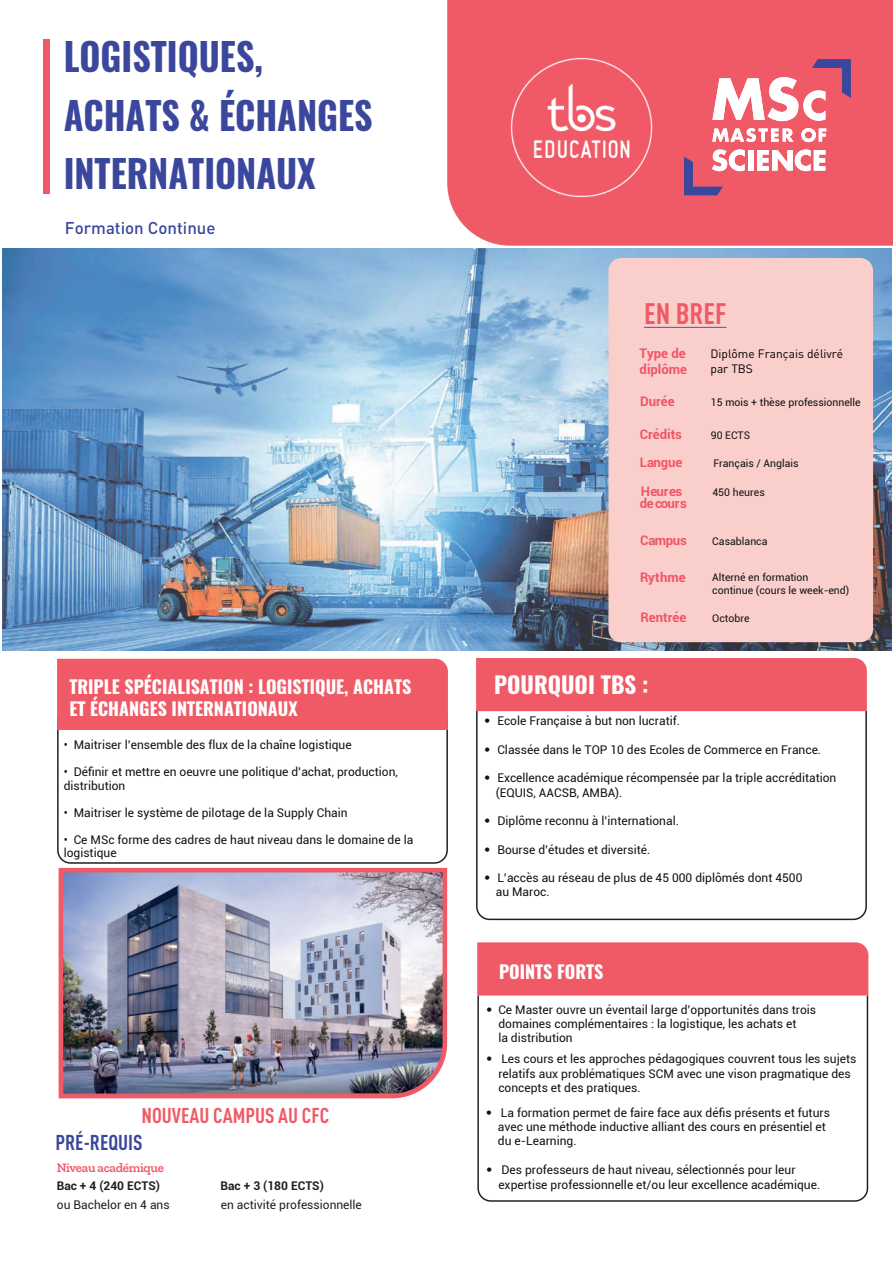
<style>
.page{position:relative;width:893px;height:1263px;background:#fff}
.page>*{position:absolute;margin:0;border:0;box-sizing:border-box;transform-origin:0 0}
.t1{font:700 38.1px/58.5px "Oswald";color:#3b479d;scale:.94 1}
.t2{font:700 condensed 29.25px "DINOT";color:#f05a67}
.t3{font:700 22.95px "Oswald";color:#fff}
.t4{font:700 condensed 21.15px "DINOT";color:#f05a67}
.t5{font:700 condensed 21.15px "DINOT";color:#3b479d}
.t6{font:700 18px/21.6px "Oswald";color:#fff}
.t7{font:500 16.8px "DINOT";color:#3b479d}
.t8{font:700 13.2px/28.8px "Roboto";color:#f05665}
.t9{font:600 13.2px "Zilla Slab";letter-spacing:-.025em;color:#f05a67}
.t10{font:12px/14.2px "Roboto";color:#111314}
.t11{font:12px "Roboto";color:#231f20}
.t12{font:700 12px "Roboto";color:#231f20}
.t13{font:12px/14.4px "DINOT";color:#000001}
.t14{font:10.5px/12.6px "Roboto";color:#111314}
.s1{font-family:"DINOT";font-size:13.2px}
</style>
<div class="page">
<img style="left:3px;top:248px;width:889px;height:403px">
<div style="left:608px;top:258px;width:265px;height:384px;background:#faceca;border-radius:13px"></div>
<svg style="left:477px;top:994px;width:392px;height:208px"></svg>
<svg style="left:57px;top:730px;width:391px;height:134px"></svg>
<div style="left:57px;top:659px;width:391px;height:71px;background:#f05a67"></div>
<div style="left:477px;top:942px;width:391px;height:53px;background:#f05a67"></div>
<hr style="left:644px;top:327px;width:83px;height:1px;background:#6150a1">
<div style="left:447px;top:0;width:446px;height:246px;background:#f05a67"></div>
<img style="left:511px;top:57px;width:141px;height:141px">
<svg style="left:712px;top:128px;width:82px;height:14px"></svg>
<svg style="left:801px;top:128px;width:25px;height:14px"></svg>
<div style="left:748px;top:150px;width:5px;height:21px;background:#fff"></div>
<svg style="left:757px;top:149px;width:68px;height:22px"></svg>
<svg style="left:712px;top:59px;width:139px;height:62px"></svg>
<svg style="left:684px;top:149px;width:61px;height:46px;background:#ce6f88"></svg>
<div style="left:43px;top:40px;width:7px;height:154px;background:#f05a67"></div>
<svg style="left:476px;top:711px;width:391px;height:210px"></svg>
<div style="left:476px;top:658px;width:391px;height:53px;background:#f05a67"></div>
<svg style="left:59px;top:868px;width:388px;height:230px;background:#ec6471"></svg>
<img style="left:63px;top:872px;width:380px;height:221px">
<h1 class="t1" style="left:64px;top:29px;width:330px">LOGISTIQUES,<br>ACHATS &amp; ÉCHANGES<br>INTERNATIONAUX</h1>
<h3 class="t7" style="left:65px;top:217px;width:152px">Formation Continue</h3>
<h3 class="t6" style="left:69px;top:677px;width:343px">TRIPLE SPÉCIALISATION : LOGISTIQUE, ACHATS<br>ET ÉCHANGES INTERNATIONAUX</h3>
<p class="t10" style="left:64px;top:737px;width:289px">• Maitriser l’ensemble des flux de la chaîne logistique</p>
<p class="t10" style="left:64px;top:765px;width:336px;line-height:13.5px">• Définir et mettre en oeuvre une politique d’achat, production, distribution</p>
<p class="t10" style="left:64px;top:805px;width:285px">• Maitriser le système de pilotage de la Supply Chain</p>
<p class="t10" style="left:64px;top:832px;width:351px;line-height:13.5px">• Ce MSc forme des cadres de haut niveau dans le domaine de la logistique</p>
<h3 class="t4" style="left:141px;top:1103px;width:189px">NOUVEAU CAMPUS AU CFC</h3>
<h3 class="t5" style="left:55px;top:1129px;width:89px">PRÉ-REQUIS</h3>
<p class="t9" style="left:57px;top:1160px;width:109px">Niveau académique</p>
<p class="t12" style="left:57px;top:1177px;width:105px">Bac + 4 (240 ECTS)</p>
<p class="t11" style="left:57px;top:1196px;width:114px">ou Bachelor en 4 ans</p>
<p class="t12" style="left:221px;top:1177px;width:105px">Bac + 3 (180 ECTS)</p>
<p class="t11" style="left:221px;top:1196px;width:143px">en activité professionnelle</p>
<h2 class="t2" style="left:644px;top:296px;width:84px">EN BREF</h2>
<p class="t8" style="left:640px;top:345px;width:49px;line-height:15.8px">Type de diplôme</p>
<p class="t13" style="left:710px;top:346px;width:134px">Diplôme Français délivré par TBS</p>
<p class="t8" style="left:640px;top:386px;width:36px">Durée</p>
<p class="t14" style="left:711px;top:395px;width:151px">15 mois + thèse professionnelle</p>
<p class="t8" style="left:640px;top:419px;width:44px">Crédits</p>
<p class="t14" style="left:711px;top:429px;width:41px">90 ECTS</p>
<p class="t8" style="left:640px;top:448px;width:44px">Langue<br>Heures</p>
<p class="t8" style="left:640px;top:488px;width:49px">decours</p>
<p class="t14" style="left:713px;top:457px;width:87px">Français / Anglais</p>
<p class="t14" style="left:712px;top:486px;width:54px">450 heures</p>
<p class="t8" style="left:640px;top:525px;width:48px">Campus</p>
<p class="t14" style="left:712px;top:534px;width:57px">Casablanca</p>
<p class="t8" style="left:640px;top:562px;width:47px">Rythme</p>
<p class="t14" style="left:712px;top:571px;width:139px">Alterné en formation continue (cours le week-end)</p>
<p class="t8" style="left:641px;top:602px;width:47px">Rentrée</p>
<p class="t14" style="left:712px;top:611px;width:39px">Octobre</p>
<h3 class="t3" style="left:494px;top:668px;width:156px">POURQUOI TBS :</h3>
<p class="t10" style="left:484px;top:713px;width:198px"><span class="s1">•</span> Ecole Française à but non lucratif.</p>
<p class="t10" style="left:484px;top:742px;width:339px"><span class="s1">•</span> Classée dans le TOP 10 des Ecoles de Commerce en France.</p>
<p class="t10" style="left:496px;top:770px;width:342px;text-indent:-12px"><span class="s1">•</span> Excellence académique récompensée par la triple accréditation (EQUIS, AACSB, AMBA).</p>
<p class="t10" style="left:484px;top:813px;width:197px"><span class="s1">•</span> Diplôme reconnu à l’international.</p>
<p class="t10" style="left:484px;top:842px;width:168px"><span class="s1">•</span> Bourse d’études et diversité.</p>
<p class="t10" style="left:496px;top:870px;width:308px;text-indent:-12px"><span class="s1">•</span> L’accès au réseau de plus de 45 000 diplômés dont 4500 au Maroc.</p>
<h3 class="t6" style="left:499px;top:962px;width:106px">POINTS FORTS</h3>
<p class="t10" style="left:498px;top:1002px;width:319px;text-indent:-12px"><span class="s1">•</span> Ce Master ouvre un éventail large d’opportunités dans trois domaines complémentaires : la logistique, les achats et<br>la distribution</p>
<p class="t10" style="left:498px;top:1051px;width:359px;text-indent:-12px"><span class="s1">•</span> Les cours et les approches pédagogiques couvrent tous les sujets relatifs aux problématiques SCM avec une vison pragmatique des concepts et des pratiques.</p>
<p class="t10" style="left:498px;top:1105px;width:334px;text-indent:-12px"><span class="s1">•</span> La formation permet de faire face aux défis présents et futurs avec une méthode inductive alliant des cours en présentiel et du e-Learning.</p>
<p class="t10" style="left:498px;top:1162px;width:323px;text-indent:-12px"><span class="s1">•</span> Des professeurs de haut niveau, sélectionnés pour leur expertise professionnelle et/ou leur excellence académique.</p>
</div>
